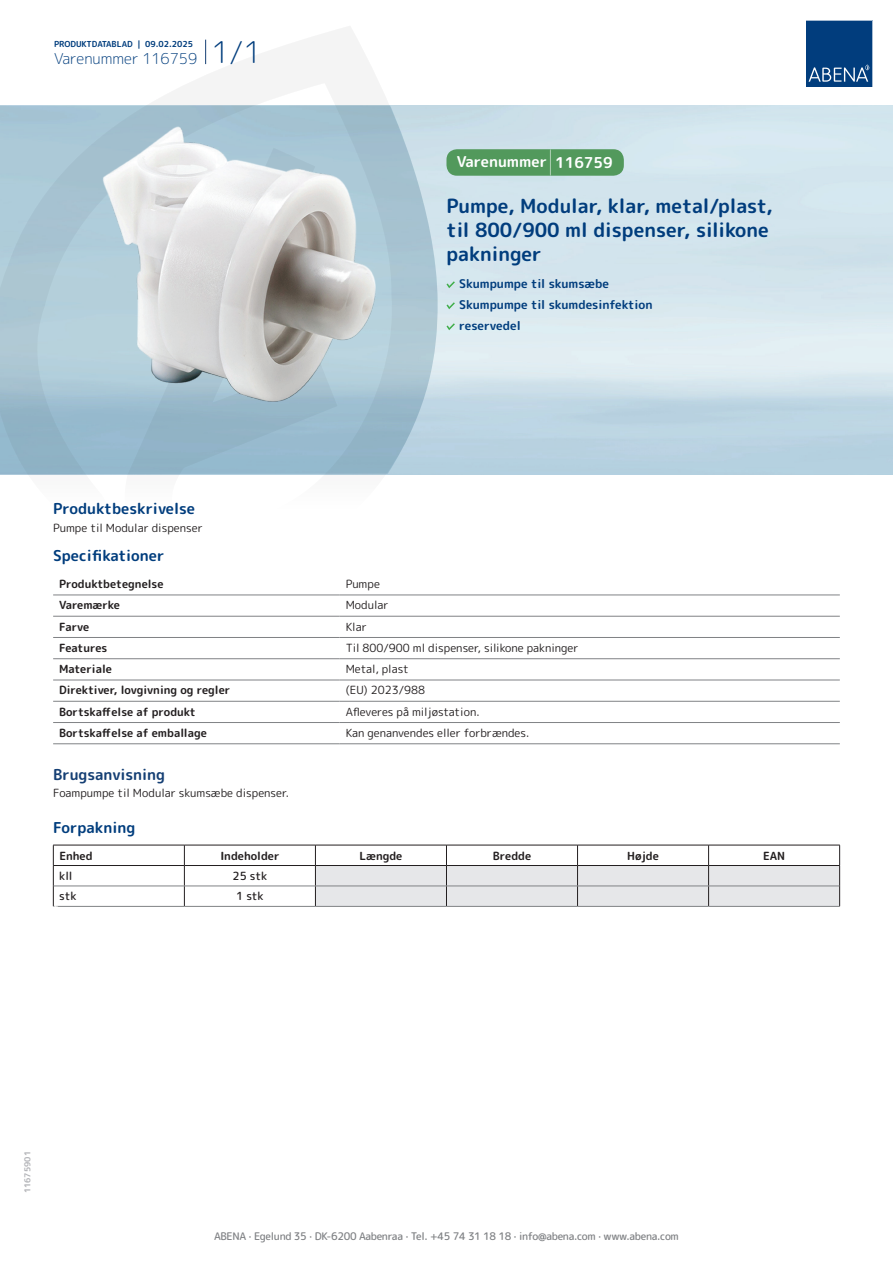
<style>
.page{position:relative;width:893px;height:1263px;background:#fff}
.page>*{position:absolute;margin:0;border:0;box-sizing:border-box;transform-origin:0 0}
.t1{font:700 19.5px/24px "Rounded Mplus 1 c";color:#013d7d}
.t2{font:700 15px "Rounded Mplus 1 c";color:#013d7d}
.t3{font:300 15px "Rounded Mplus 1 c";color:#013d7d}
.t4{font:700 15px "Rounded Mplus 1 c";color:#fff}
.t5{font:700 15px "Rounded Mplus 1 c";color:#153f74}
.t6{font:700 12px/21px "Rounded Mplus 1 c";color:#013d7d}
.t7{font:11.25px "Rounded Mplus 1 c";color:#231f20}
.t8{font:700 11.25px "Rounded Mplus 1 c";color:#231f20}
.t9{font:500 11.25px "Rounded Mplus 1 c";color:#231f20}
.t10{font:500 10.5px "Rounded Mplus 1 c";letter-spacing:-.03em;color:#808285}
.t11{font:700 10.5px "Rounded Mplus 1 c";color:#fff}
.t12{font:700 8.25px "Rounded Mplus 1 c";color:#013d7d}
.t13{font:700 8.25px "Rounded Mplus 1 c";color:#b2b3b7}
.s1{font-size:30px}
.s2{font-size:25.5px}
</style>
<div class="page">
<svg style="left:0;top:26px;width:439px;height:569px"></svg>
<svg style="left:0;top:106px;width:438px;height:368px;background:#a4c2d1"></svg>
<svg style="left:205px;top:40px;width:1px;height:24px"></svg>
<svg style="left:806px;top:20px;width:67px;height:67px;background:#144b86"></svg>
<img style="left:102px;top:127px;width:274px;height:275px">
<hr style="left:53px;top:595px;width:287px;height:1px;background:#808285">
<hr style="left:340px;top:595px;width:500px;height:1px;background:#808285">
<hr style="left:53px;top:616px;width:287px;height:1px;background:#808285">
<hr style="left:340px;top:616px;width:500px;height:1px;background:#808285">
<hr style="left:53px;top:637px;width:287px;height:1px;background:#808285">
<hr style="left:340px;top:637px;width:500px;height:1px;background:#808285">
<hr style="left:53px;top:658px;width:287px;height:1px;background:#808285">
<hr style="left:340px;top:658px;width:500px;height:1px;background:#808285">
<hr style="left:53px;top:680px;width:287px;height:1px;background:#808285">
<hr style="left:340px;top:680px;width:500px;height:1px;background:#808285">
<hr style="left:53px;top:701px;width:287px;height:1px;background:#808285">
<hr style="left:340px;top:701px;width:500px;height:1px;background:#808285">
<hr style="left:53px;top:722px;width:287px;height:1px;background:#808285">
<hr style="left:340px;top:722px;width:500px;height:1px;background:#808285">
<hr style="left:53px;top:743px;width:287px;height:1px;background:#808285">
<hr style="left:340px;top:743px;width:500px;height:1px;background:#808285">
<hr style="left:53px;top:845px;width:131px;height:1px;background:#231f20">
<hr style="left:184px;top:845px;width:131px;height:1px;background:#231f20">
<hr style="left:53px;top:865px;width:131px;height:1px;background:#231f20">
<hr style="left:184px;top:865px;width:131px;height:1px;background:#231f20">
<svg style="left:53px;top:845px;width:1px;height:61px"></svg>
<svg style="left:184px;top:845px;width:1px;height:61px"></svg>
<svg style="left:315px;top:845px;width:525px;height:61px"></svg>
<hr style="left:54px;top:886px;width:130px;height:1px;background:#808285">
<hr style="left:184px;top:886px;width:131px;height:1px;background:#808285">
<hr style="left:315px;top:886px;width:131px;height:1px;background:#808285">
<hr style="left:446px;top:886px;width:131px;height:1px;background:#808285">
<hr style="left:577px;top:886px;width:132px;height:1px;background:#808285">
<hr style="left:709px;top:886px;width:130px;height:1px;background:#808285">
<hr style="left:53px;top:906px;width:131px;height:1px;background:#808285">
<hr style="left:184px;top:906px;width:131px;height:1px;background:#808285">
<hr style="left:315px;top:906px;width:131px;height:1px;background:#808285">
<hr style="left:446px;top:906px;width:131px;height:1px;background:#808285">
<hr style="left:577px;top:906px;width:132px;height:1px;background:#808285">
<hr style="left:709px;top:906px;width:131px;height:1px;background:#808285">
<svg style="left:446px;top:281px;width:9px;height:7px"></svg>
<svg style="left:446px;top:302px;width:9px;height:7px"></svg>
<svg style="left:446px;top:323px;width:9px;height:7px"></svg>
<div style="left:446px;top:149px;width:178px;height:27px;background:#52995c;border-radius:10px"></div>
<p class="t12" style="left:54px;top:38px;width:141px">PRODUKTDATABLAD | 09.02.2025</p>
<h2 class="t3" style="left:54px;top:48px;width:209px">Varenummer 116759 <span class="s1">1/1</span></h2>
<h2 class="t4" style="left:457px;top:151px;width:157px">Varenummer <span class="s2">|</span> 116759</h2>
<h1 class="t1" style="left:446px;top:194px;width:328px">Pumpe, Modular, klar, metal/plast, til 800/900 ml dispenser, silikone pakninger</h1>
<p class="t6" style="left:459px;top:273px;width:195px">Skumpumpe til skumsæbe<br>Skumpumpe til skumdesinfektion reservedel</p>
<h2 class="t2" style="left:53px;top:498px;width:143px">Produktbeskrivelse</h2>
<p class="t7" style="left:53px;top:520px;width:151px">Pumpe til Modular dispenser</p>
<h2 class="t2" style="left:53px;top:545px;width:113px">Specifikationer</h2>
<p class="t8" style="left:59px;top:576px;width:106px">Produktbetegnelse</p>
<p class="t7" style="left:346px;top:576px;width:36px">Pumpe</p>
<p class="t8" style="left:59px;top:597px;width:62px">Varemærke</p>
<p class="t7" style="left:346px;top:597px;width:44px">Modular</p>
<p class="t8" style="left:59px;top:618px;width:32px">Farve</p>
<p class="t7" style="left:346px;top:618px;width:23px">Klar</p>
<p class="t8" style="left:59px;top:640px;width:50px">Features</p>
<p class="t7" style="left:346px;top:640px;width:234px">Til 800/900 ml dispenser, silikone pakninger</p>
<p class="t8" style="left:59px;top:661px;width:54px">Materiale</p>
<p class="t7" style="left:346px;top:661px;width:65px">Metal, plast</p>
<p class="t8" style="left:59px;top:682px;width:173px">Direktiver, lovgivning og regler</p>
<p class="t7" style="left:346px;top:682px;width:81px">(EU) 2023/988</p>
<p class="t8" style="left:59px;top:704px;width:138px">Bortskaffelse af produkt</p>
<p class="t7" style="left:346px;top:704px;width:135px">Afleveres på miljøstation.</p>
<p class="t8" style="left:59px;top:725px;width:149px">Bortskaffelse af emballage</p>
<p class="t7" style="left:346px;top:725px;width:185px">Kan genanvendes eller forbrændes.</p>
<h2 class="t5" style="left:53px;top:764px;width:113px">Brugsanvisning</h2>
<p class="t7" style="left:53px;top:784px;width:237px">Foampumpe til Modular skumsæbe dispenser.</p>
<h2 class="t2" style="left:53px;top:816px;width:84px">Forpakning</h2>
<p class="t8" style="left:59px;top:847px;width:35px">Enhed</p>
<p class="t8" style="left:220px;top:847px;width:61px">Indeholder</p>
<p class="t8" style="left:359px;top:847px;width:44px">Længde</p>
<p class="t8" style="left:493px;top:847px;width:40px">Bredde</p>
<p class="t8" style="left:627px;top:847px;width:33px">Højde</p>
<p class="t8" style="left:763px;top:847px;width:24px">EAN</p>
<p class="t9" style="left:59px;top:868px;width:15px">kll</p>
<p class="t9" style="left:233px;top:868px;width:36px">25 stk</p>
<p class="t9" style="left:59px;top:888px;width:19px">stk</p>
<p class="t9" style="left:236px;top:888px;width:29px">1 stk</p>
<p class="t11" style="left:53px;top:902px;width:7px">*</p>
<p class="t13" style="left:22px;top:1193px;width:44px;rotate:-90deg">11675901</p>
<p class="t10" style="left:214px;top:1229px;width:466px">ABENA · Egelund 35 · DK-6200 Aabenraa · Tel. +45 74 31 18 18 · info@abena.com · www.abena.com</p>
</div>
